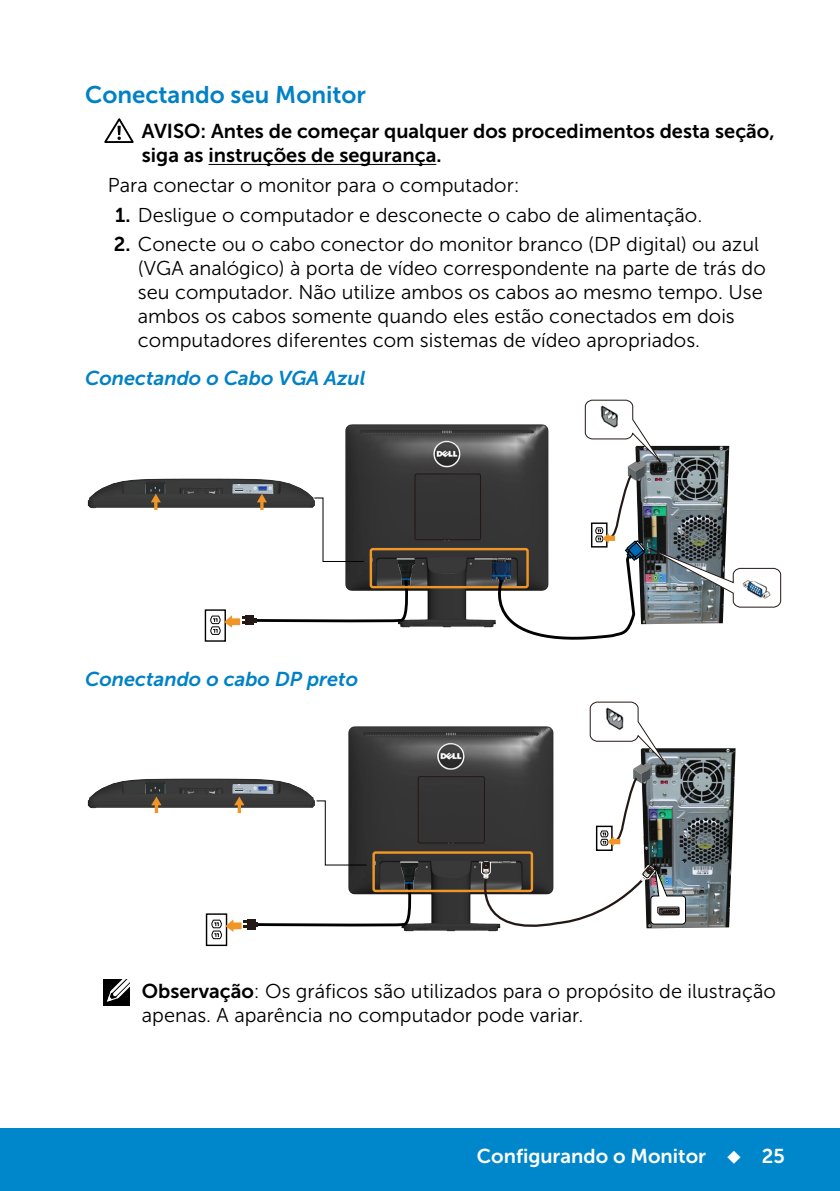
<style>
.page{position:relative;width:840px;height:1191px;background:#fff}
.page>*{position:absolute;margin:0;border:0;box-sizing:border-box;transform-origin:0 0}
.t1{font:24px "Museo Sans For Dell 700";color:#0081c6}
.t2{font:20px/24px "Museo Sans For Dell 300";color:#000}
.t3{font:20px/24px "Museo Sans For Dell 700";color:#000}
.t4{font:italic 20px "Museo Sans For Dell 700";color:#0081c6}
.t5{font:20px "Museo Sans For Dell 700";color:#fff}
.s1{font-family:"Museo Sans For Dell 700"}
</style>
<div class="page">
<div style="left:0;top:1128px;width:839px;height:63px;background:#0087cb"></div>
<hr style="left:208px;top:164px;width:228px;height:1px;background:#000">
<img style="left:345px;top:424px;width:129px;height:204px">
<img style="left:398px;top:560px;width:16px;height:24px">
<img style="left:87px;top:478px;width:226px;height:30px">
<div style="left:369px;top:548px;width:159px;height:40px;border:2px solid #ef9627;border-radius:2px"></div>
<svg style="left:151px;top:494px;width:10px;height:16px"></svg>
<svg style="left:257px;top:494px;width:10px;height:16px"></svg>
<svg style="left:313px;top:497px;width:51px;height:65px"></svg>
<div style="left:415px;top:474px;width:65px;height:66px;border:1px solid #231714;border-radius:2px"></div>
<svg style="left:204px;top:609px;width:22px;height:33px"></svg>
<div style="left:205px;top:609px;width:21px;height:32px;border:1px solid #000"></div>
<svg style="left:208px;top:577px;width:201px;height:58px"></svg>
<svg style="left:474px;top:400px;width:307px;height:240px"></svg>
<img style="left:589px;top:402px;width:38px;height:31px">
<img style="left:87px;top:778px;width:228px;height:30px">
<img style="left:345px;top:726px;width:209px;height:206px">
<img style="left:401px;top:864px;width:16px;height:24px">
<div style="left:372px;top:851px;width:161px;height:41px;border:2px solid #ef9627;border-radius:2px"></div>
<svg style="left:151px;top:796px;width:10px;height:17px"></svg>
<svg style="left:234px;top:796px;width:10px;height:17px"></svg>
<svg style="left:316px;top:800px;width:51px;height:65px"></svg>
<div style="left:418px;top:776px;width:66px;height:67px;border:1px solid #231714;border-radius:2px"></div>
<svg style="left:205px;top:913px;width:22px;height:34px"></svg>
<div style="left:206px;top:913px;width:21px;height:33px;border:1px solid #000"></div>
<svg style="left:209px;top:880px;width:203px;height:59px"></svg>
<img style="left:644px;top:748px;width:91px;height:180px">
<svg style="left:589px;top:702px;width:81px;height:150px"></svg>
<img style="left:594px;top:704px;width:38px;height:31px">
<svg style="left:472px;top:860px;width:213px;height:72px"></svg>
<svg style="left:104px;top:118px;width:30px;height:25px"></svg>
<div style="left:103px;top:979px;width:27px;height:26px;background:#000"></div>
<svg style="left:107px;top:979px;width:23px;height:23px"></svg>
<p class="t1" style="left:85px;top:81px;width:282px">Conectando seu Monitor</p>
<p class="t3" style="left:142px;top:119px;width:634px">AVISO: Antes de começar qualquer dos procedimentos desta seção, siga as instruções de segurança.</p>
<p class="t2" style="left:108px;top:173px;width:413px">Para conectar o monitor para o computador:</p>
<p class="t2" style="left:115px;top:203px;width:588px"><span class="s1">1.</span> Desligue o computador e desconecte o cabo de alimentação.</p>
<p class="t2" style="left:138px;top:233px;width:629px;text-indent:-24px"><span class="s1">2.</span> Conecte ou o cabo conector do monitor branco (DP digital) ou azul (VGA analógico) à porta de vídeo correspondente na parte de trás do seu computador. Não utilize ambos os cabos ao mesmo tempo. Use ambos os cabos somente quando eles estão conectados em dois computadores diferentes com sistemas de vídeo apropriados.</p>
<p class="t4" style="left:85px;top:366px;width:281px">Conectando o Cabo VGA Azul</p>
<p class="t4" style="left:85px;top:668px;width:274px">Conectando o cabo DP preto</p>
<p class="t2" style="left:142px;top:979px;width:635px"><span class="s1">Observação</span>: Os gráficos são utilizados para o propósito de ilustração apenas. A aparência no computador pode variar.</p>
<p class="t5" style="left:476px;top:1144px;width:309px">Configurando o Monitor ◆ 25</p>
</div>
